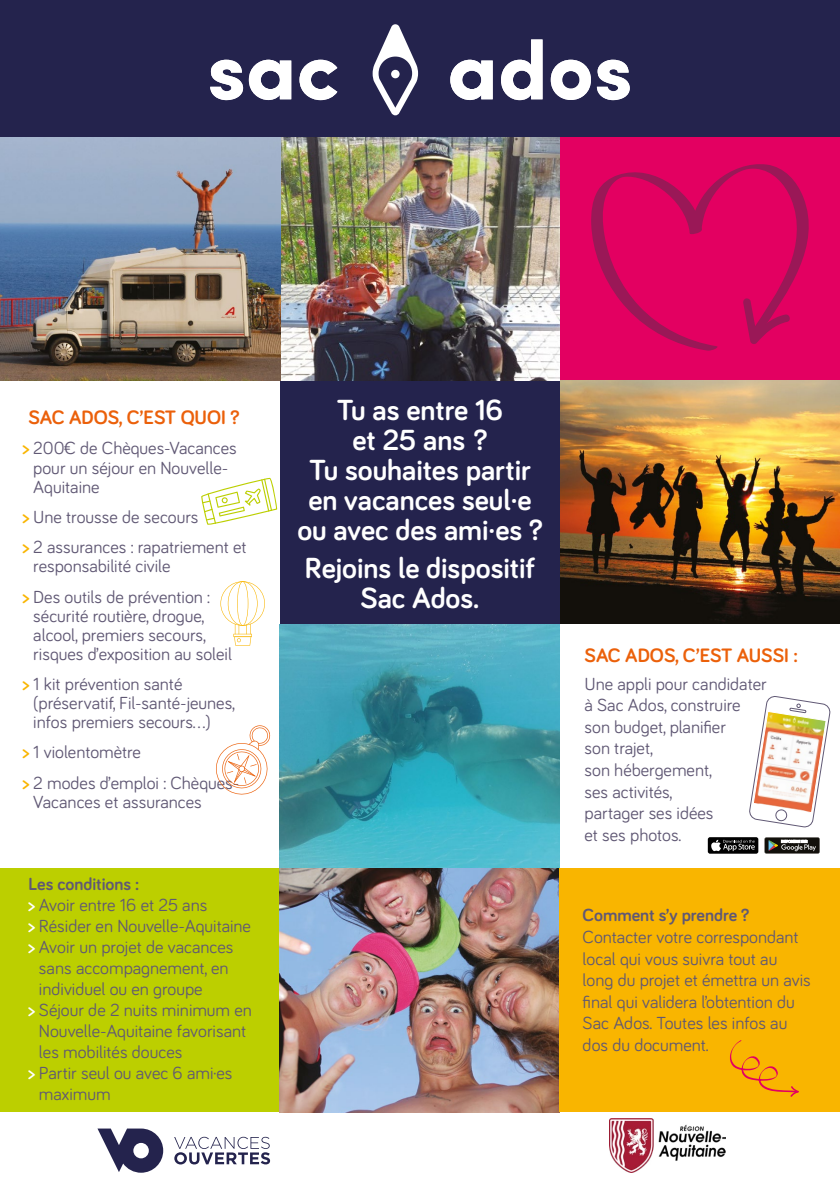
<style>
.page{position:relative;width:840px;height:1191px;background:#fff}
.page>*{position:absolute;margin:0;border:0;box-sizing:border-box;transform-origin:0 0}
.t1{font:700 30px/30px "Bariol";color:#fff;text-align:center}
.t2{font:700 20px "Bariol";color:#eb600a}
.t3{font:18px/21.6px "Bariol";color:#605874}
.t4{font:700 18px "Bariol";color:#605874}
.s1{font-weight:700;color:#f9b500}
.s2{font-weight:700;color:#fff}
</style>
<div class="page">
<div style="left:559px;top:137px;width:280px;height:244px;background:#e30061"></div>
<img style="left:559px;top:381px;width:280px;height:243px">
<div style="left:0;top:868px;width:280px;height:244px;background:#bccf00"></div>
<img style="left:0;top:137px;width:559px;height:244px">
<div style="left:280px;top:381px;width:279px;height:243px;background:#24234d"></div>
<img style="left:280px;top:624px;width:279px;height:488px">
<div style="left:559px;top:868px;width:280px;height:244px;background:#f9b500"></div>
<div style="left:0;top:0;width:839px;height:137px;background:#24234d"></div>
<svg style="left:764px;top:837px;width:55px;height:16px"></svg>
<div style="left:707px;top:837px;width:50px;height:16px;background:#000;border-radius:2px"></div>
<svg style="left:711px;top:839px;width:43px;height:12px"></svg>
<svg style="left:210px;top:60px;width:33px;height:40px"></svg>
<svg style="left:249px;top:60px;width:42px;height:40px"></svg>
<svg style="left:299px;top:60px;width:38px;height:40px"></svg>
<svg style="left:450px;top:60px;width:42px;height:40px"></svg>
<svg style="left:501px;top:39px;width:41px;height:61px"></svg>
<svg style="left:550px;top:60px;width:40px;height:40px"></svg>
<svg style="left:596px;top:60px;width:33px;height:40px"></svg>
<svg style="left:372px;top:24px;width:46px;height:91px"></svg>
<div style="left:391px;top:70px;width:8px;height:8px;background:#fff;border-radius:50%"></div>
<svg style="left:97px;top:1128px;width:66px;height:44px"></svg>
<svg style="left:174px;top:1136px;width:96px;height:28px"></svg>
<svg style="left:749px;top:696px;width:81px;height:131px"></svg>
<svg style="left:730px;top:1040px;width:68px;height:57px"></svg>
<svg style="left:591px;top:164px;width:218px;height:187px"></svg>
<svg style="left:742px;top:298px;width:49px;height:47px"></svg>
<svg style="left:201px;top:477px;width:76px;height:48px"></svg>
<svg style="left:220px;top:581px;width:45px;height:64px"></svg>
<svg style="left:216px;top:725px;width:55px;height:70px"></svg>
<img style="left:609px;top:1119px;width:115px;height:53px">
<p class="t2" style="left:28px;top:404px;width:212px">SAC ADOS, C’EST QUOI ?</p>
<p class="t3" style="left:33px;top:438px;width:205px;line-height:19px;text-indent:-11px"><span class="s1">&gt;</span> 200€ de Chèques-Vacances pour un séjour en Nouvelle-<br>Aquitaine</p>
<p class="t3" style="left:23px;top:501px;width:225px;line-height:30.4px"><span class="s1">&gt;</span> Une trousse de secours<br><span class="s1">&gt;</span> 2 assurances : rapatriement et</p>
<p class="t3" style="left:23px;top:550px;width:189px;line-height:30.4px;text-indent:11px">responsabilité civile<br><span class="s1">&gt;</span> Des outils de prévention :</p>
<p class="t3" style="left:33px;top:605px;width:200px;line-height:19px">sécurité routière, drogue, alcool, premiers secours, risques d’exposition au soleil</p>
<p class="t3" style="left:33px;top:673px;width:203px;line-height:19px;text-indent:-11px"><span class="s1">&gt;</span> 1 kit prévention santé (préservatif, Fil-santé-jeunes, infos premiers secours...)</p>
<p class="t3" style="left:23px;top:736px;width:218px;line-height:30.4px"><span class="s1">&gt;</span> 1 violentomètre<br><span class="s1">&gt;</span> 2 modes d’emploi : Chèques-</p>
<p class="t3" style="left:33px;top:790px;width:170px">Vacances et assurances</p>
<p class="t4" style="left:28px;top:871px;width:112px">Les conditions :</p>
<p class="t3" style="left:28px;top:893px;width:180px"><span class="s2">&gt;</span> Avoir entre 16 et 25 ans</p>
<p class="t3" style="left:28px;top:914px;width:224px"><span class="s2">&gt;</span> Résider en Nouvelle-Aquitaine</p>
<p class="t3" style="left:28px;top:935px;width:206px"><span class="s2">&gt;</span> Avoir un projet de vacances</p>
<p class="t3" style="left:39px;top:956px;width:191px">sans accompagnement, en</p>
<p class="t3" style="left:39px;top:977px;width:165px">individuel ou en groupe</p>
<p class="t3" style="left:28px;top:998px;width:225px"><span class="s2">&gt;</span> Séjour de 2 nuits minimum en</p>
<p class="t3" style="left:39px;top:1019px;width:208px">Nouvelle-Aquitaine favorisant</p>
<p class="t3" style="left:39px;top:1040px;width:145px">les mobilités douces</p>
<p class="t3" style="left:28px;top:1061px;width:205px"><span class="s2">&gt;</span> Partir seul ou avec 6 ami·es</p>
<p class="t3" style="left:39px;top:1082px;width:73px">maximum</p>
<h1 class="t1" style="left:297px;top:394px;width:246px">Tu as entre 16<br>et 25 ans ?<br>Tu souhaites partir en vacances seul·e ou avec des ami·es ?</h1>
<h1 class="t1" style="left:305px;top:552px;width:231px">Rejoins le dispositif<br>Sac Ados.</h1>
<p class="t2" style="left:584px;top:642px;width:215px">SAC ADOS, C’EST AUSSI :</p>
<p class="t3" style="left:584px;top:672px;width:183px">Une appli pour candidater à Sac Ados, construire son budget, planifier<br>son trajet,<br>son hébergement,<br>ses activités,<br>partager ses idées<br>et ses photos.</p>
<p class="t4" style="left:582px;top:903px;width:168px">Comment s’y prendre ?</p>
<p class="t3" style="left:582px;top:925px;width:229px">Contacter votre correspondant local qui vous suivra tout au long du projet et émettra un avis final qui validera l’obtention du<br>Sac Ados. Toutes les infos au dos du document.</p>
</div>
